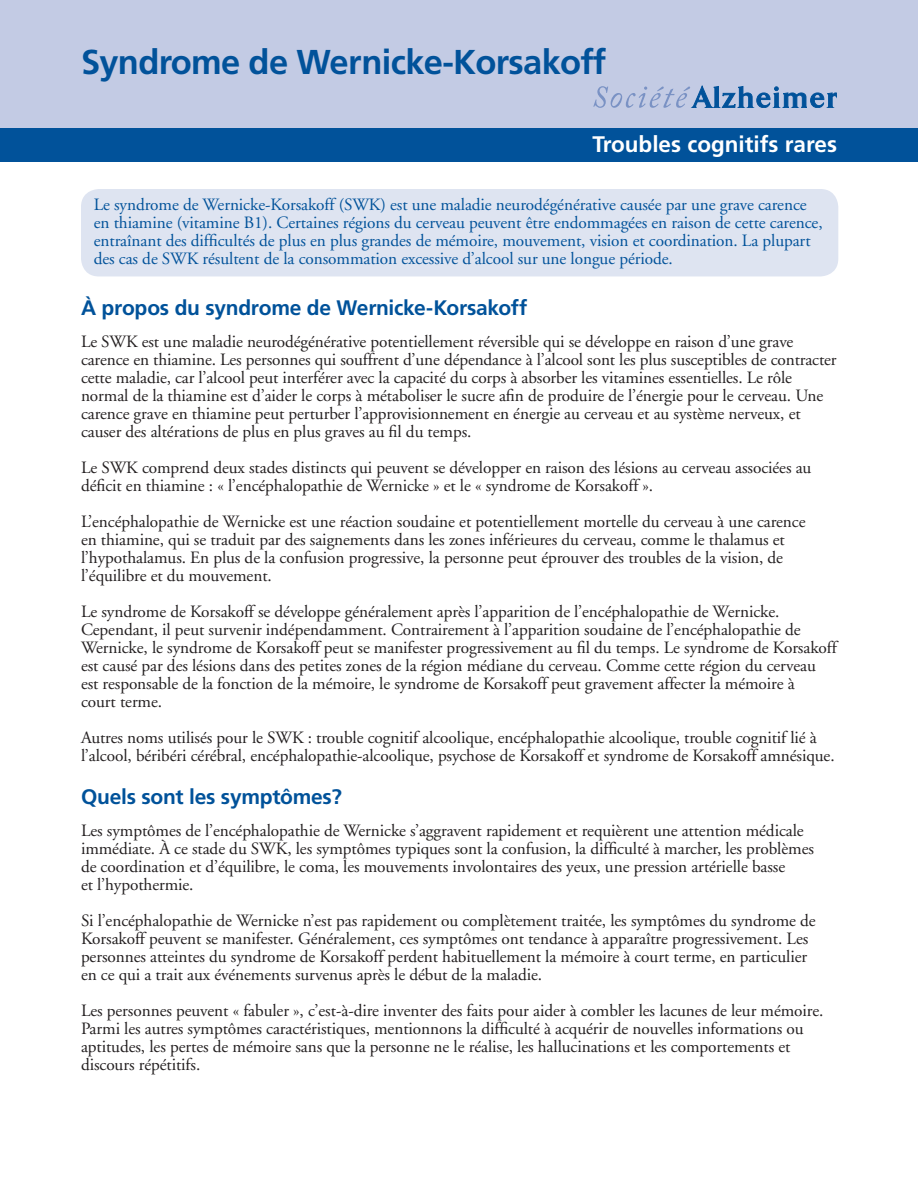
<style>
.page{position:relative;width:918px;height:1188px;background:#fff}
.page>*{position:absolute;margin:0;border:0;box-sizing:border-box;transform-origin:0 0}
.t1{font:700 34.5px "Frutiger";letter-spacing:-.02em;color:#01529a}
.t2{font:700 22.5px "Frutiger";color:#fff}
.Headline_1{font:700 21px "Frutiger";letter-spacing:-.015em;color:#01529a}
.Paragraph_1{font:17.25px/18px "Adobe Garamond";letter-spacing:-.005em;color:#231f20}
.Text_in_Blue_tint_bo{font:17.25px/18px "Adobe Garamond";letter-spacing:-.005em;color:#01529a}
</style>
<div class="page">
<div style="left:81px;top:189px;width:757px;height:87px;background:#dee4f1;border-radius:18px"></div>
<div style="left:0;top:0;width:918px;height:128px;background:#c3cbe4"></div>
<div style="left:0;top:128px;width:918px;height:34px;background:#01529a"></div>
<svg style="left:593px;top:86px;width:244px;height:22px"></svg>
<p class="t1" style="left:81px;top:42px;width:527px">Syndrome de Wernicke-Korsakoff</p>
<p class="t2" style="left:592px;top:131px;width:246px">Troubles cognitifs rares</p>
<p class="Text_in_Blue_tint_bo" style="left:94px;top:196px;width:730px">Le syndrome de Wernicke-Korsakoff (SWK) est une maladie neurodégénérative causée par une grave carence en thiamine (vitamine B1). Certaines régions du cerveau peuvent être endommagées en raison de cette carence, entraînant des difficultés de plus en plus grandes de mémoire, mouvement, vision et coordination. La plupart des cas de SWK résultent de la consommation excessive d’alcool sur une longue période.</p>
<p class="Headline_1" style="left:81px;top:296px;width:448px">À propos du syndrome de Wernicke-Korsakoff</p>
<p class="Paragraph_1" style="left:81px;top:333px;width:757px">Le SWK est une maladie neurodégénérative potentiellement réversible qui se développe en raison d’une grave carence en thiamine. Les personnes qui souffrent d’une dépendance à l’alcool sont les plus susceptibles de contracter cette maladie, car l’alcool peut interférer avec la capacité du corps à absorber les vitamines essentielles. Le rôle normal de la thiamine est d’aider le corps à métaboliser le sucre afin de produire de l’énergie pour le cerveau. Une carence grave en thiamine peut perturber l’approvisionnement en énergie au cerveau et au système nerveux, et causer des altérations de plus en plus graves au fil du temps.</p>
<p class="Paragraph_1" style="left:81px;top:459px;width:732px">Le SWK comprend deux stades distincts qui peuvent se développer en raison des lésions au cerveau associées au déficit en thiamine : « l’encéphalopathie de Wernicke » et le « syndrome de Korsakoff ».</p>
<p class="Paragraph_1" style="left:81px;top:513px;width:726px">L’encéphalopathie de Wernicke est une réaction soudaine et potentiellement mortelle du cerveau à une carence en thiamine, qui se traduit par des saignements dans les zones inférieures du cerveau, comme le thalamus et l’hypothalamus. En plus de la confusion progressive, la personne peut éprouver des troubles de la vision, de l’équilibre et du mouvement.</p>
<p class="Paragraph_1" style="left:81px;top:603px;width:757px">Le syndrome de Korsakoff se développe généralement après l’apparition de l’encéphalopathie de Wernicke.<br>Cependant, il peut survenir indépendamment. Contrairement à l’apparition soudaine de l’encéphalopathie de Wernicke, le syndrome de Korsakoff peut se manifester progressivement au fil du temps. Le syndrome de Korsakoff est causé par des lésions dans des petites zones de la région médiane du cerveau. Comme cette région du cerveau est responsable de la fonction de la mémoire, le syndrome de Korsakoff peut gravement affecter la mémoire à<br>court terme.</p>
<p class="Paragraph_1" style="left:81px;top:729px;width:755px">Autres noms utilisés pour le SWK : trouble cognitif alcoolique, encéphalopathie alcoolique, trouble cognitif lié à l’alcool, béribéri cérébral, encéphalopathie-alcoolique, psychose de Korsakoff et syndrome de Korsakoff amnésique.</p>
<p class="Headline_1" style="left:81px;top:785px;width:263px">Quels sont les symptômes?</p>
<p class="Paragraph_1" style="left:81px;top:822px;width:735px">Les symptômes de l’encéphalopathie de Wernicke s’aggravent rapidement et requièrent une attention médicale immédiate. À ce stade du SWK, les symptômes typiques sont la confusion, la difficulté à marcher, les problèmes de coordination et d’équilibre, le coma, les mouvements involontaires des yeux, une pression artérielle basse<br>et l’hypothermie.</p>
<p class="Paragraph_1" style="left:81px;top:912px;width:736px">Si l’encéphalopathie de Wernicke n’est pas rapidement ou complètement traitée, les symptômes du syndrome de Korsakoff peuvent se manifester. Généralement, ces symptômes ont tendance à apparaître progressivement. Les personnes atteintes du syndrome de Korsakoff perdent habituellement la mémoire à court terme, en particulier en ce qui a trait aux événements survenus après le début de la maladie.</p>
<p class="Paragraph_1" style="left:81px;top:1002px;width:744px">Les personnes peuvent « fabuler », c’est-à-dire inventer des faits pour aider à combler les lacunes de leur mémoire.<br>Parmi les autres symptômes caractéristiques, mentionnons la difficulté à acquérir de nouvelles informations ou aptitudes, les pertes de mémoire sans que la personne ne le réalise, les hallucinations et les comportements et discours répétitifs.</p>
</div>
